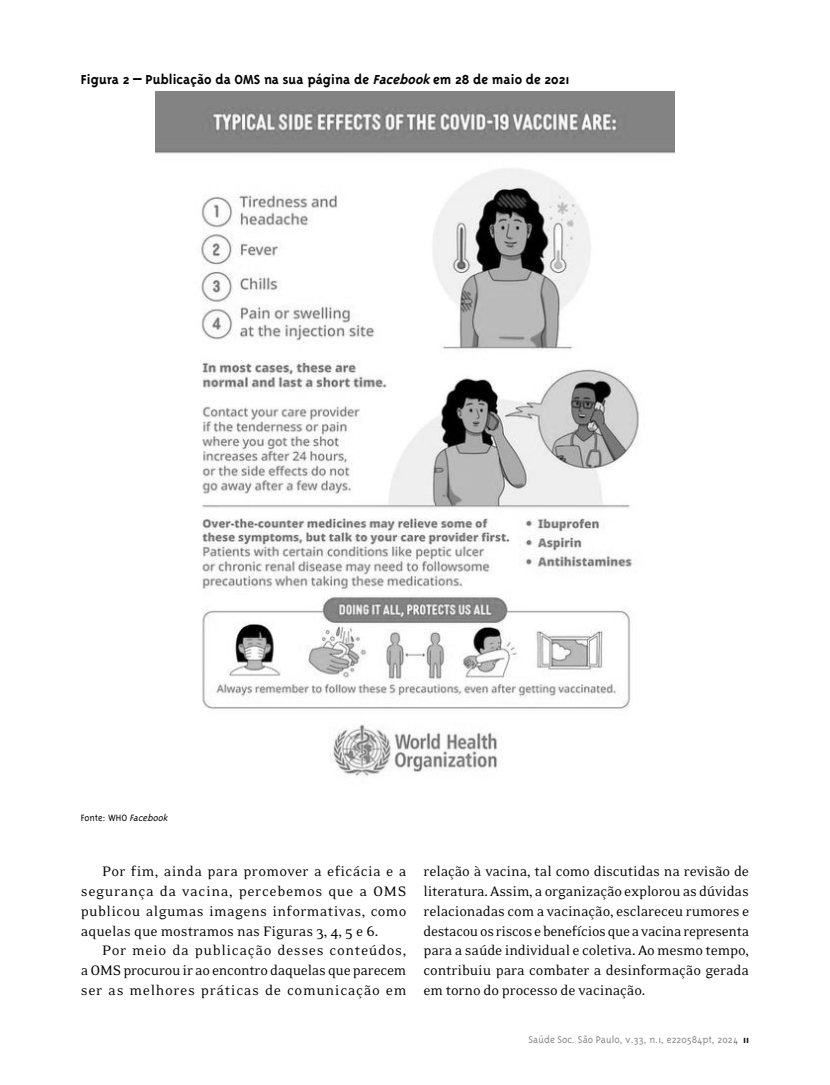
<style>
.page{position:relative;width:830px;height:1085px;background:#fff}
.page>*{position:absolute;margin:0;border:0;box-sizing:border-box;transform-origin:0 0}
.t1{font:15.75px/19.8px "Eidetic Neo";color:#000;text-align:justify}
.t2{font:700 15px "Triplex";color:#000}
.t3{font:300 11.25px "Triplex";color:#878787}
.t4{font:300 10.5px "Triplex";color:#000}
.s1{font-style:italic}
.s2{font-weight:700;color:#000}
</style>
<div class="page">
<img style="left:155px;top:91px;width:519px;height:685px">
<p class="t2" style="left:81px;top:70px;width:490px">Figura 2 – Publicação da OMS na sua página de <span class="s1">Facebook</span> em 28 de maio de 2021</p>
<p class="t4" style="left:81px;top:811px;width:90px">Fonte: WHO <span class="s1">Facebook</span></p>
<p class="t1" style="left:81px;top:861px;width:327px;text-indent:21px">Por fim, ainda para promover a eficácia e a segurança da vacina, percebemos que a OMS publicou algumas imagens informativas, como aquelas que mostramos nas Figuras 3, 4, 5 e 6.</p>
<p class="t1" style="left:81px;top:941px;width:327px;text-indent:21px">Por meio da publicação desses conteúdos, a OMS procurou ir ao encontro daquelas que parecem ser as melhores práticas de comunicação em</p>
<p class="t1" style="left:423px;top:861px;width:327px">relação à vacina, tal como discutidas na revisão de literatura. Assim, a organização explorou as dúvidas relacionadas com a vacinação, esclareceu rumores e destacou os riscos e benefícios que a vacina representa para a saúde individual e coletiva. Ao mesmo tempo, contribuiu para combater a desinformação gerada em torno do processo de vacinação.</p>
<p class="t3" style="left:528px;top:1033px;width:222px">Saúde Soc. São Paulo, v.33, n.1, e220584pt, 2024 <span class="s2">11</span></p>
</div>
